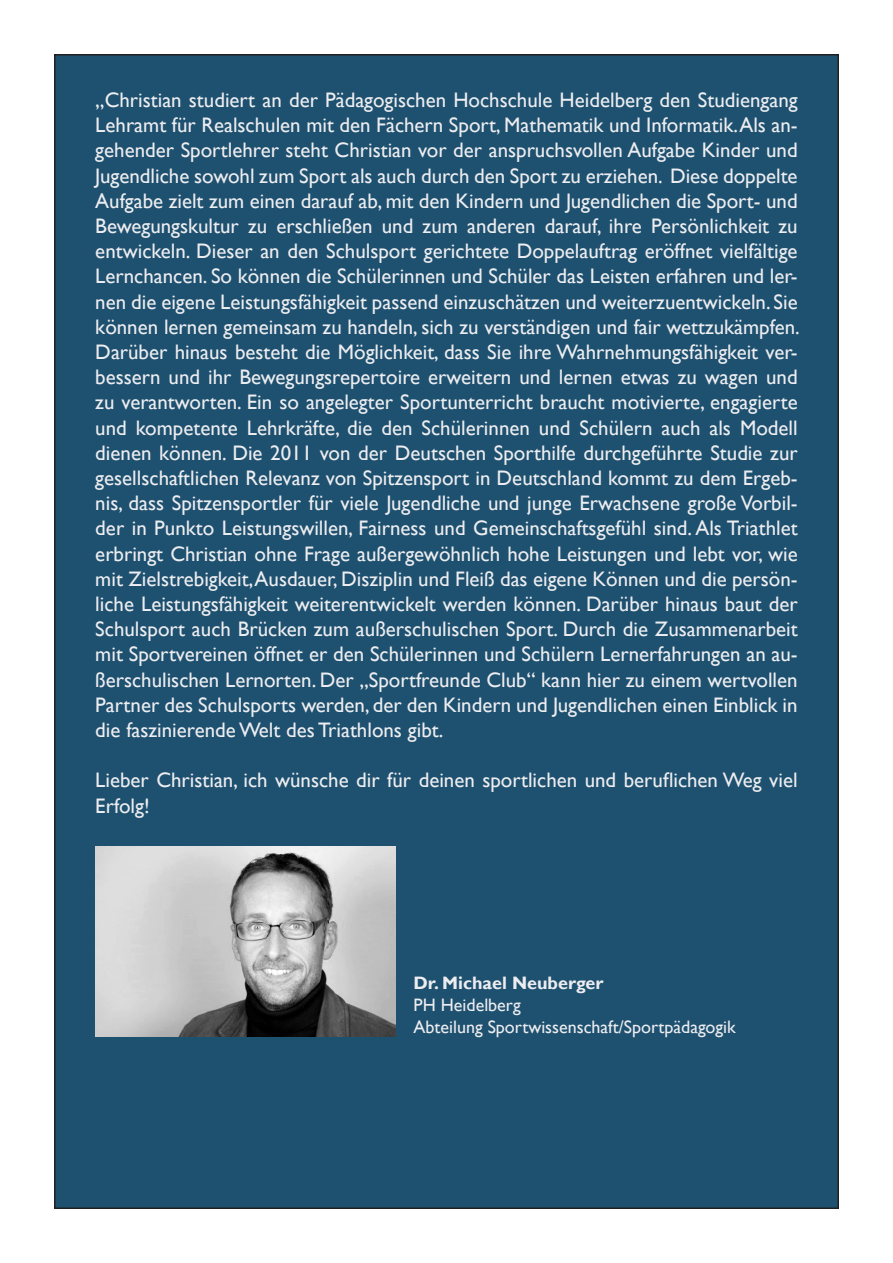
<style>
.page{position:relative;width:893px;height:1263px;background:#fff}
.page>*{position:absolute;margin:0;border:0;box-sizing:border-box;transform-origin:0 0}
.t1{font:21px/25.2px "Gill Sans";color:#ecedf0;text-align:justify}
.t2{font:18px "Gill Sans";color:#ecedf0}
.t3{font:700 18px "Gill Sans";color:#ecedf0}
</style>
<div class="page">
<div style="left:55px;top:55px;width:783px;height:1153px;background:#1e506f"></div>
<img style="left:95px;top:846px;width:301px;height:191px">
<p class="t1" style="left:95px;top:88px;width:706px">„Christian studiert an der Pädagogischen Hochschule Heidelberg den Studiengang Lehramt für Realschulen mit den Fächern Sport, Mathematik und Informatik. Als an&shy;gehender Sportlehrer steht Christian vor der anspruchsvollen Aufgabe Kinder und Jugendliche sowohl zum Sport als auch durch den Sport zu erziehen. Diese doppelte Aufgabe zielt zum einen darauf ab, mit den Kindern und Jugendlichen die Sport- und Bewegungskultur zu erschließen und zum anderen darauf, ihre Persönlichkeit zu entwickeln. Dieser an den Schulsport gerichtete Doppelauftrag eröffnet vielfältige Lernchancen. So können die Schülerinnen und Schüler das Leisten erfahren und ler&shy;nen die eigene Leistungsfähigkeit passend einzuschätzen und weiterzuentwickeln. Sie können lernen gemeinsam zu handeln, sich zu verständigen und fair wettzukämpfen.<br>Darüber hinaus besteht die Möglichkeit, dass Sie ihre Wahrnehmungsfähigkeit ver&shy;bessern und ihr Bewegungsrepertoire erweitern und lernen etwas zu wagen und zu verantworten. Ein so angelegter Sportunterricht braucht motivierte, engagierte und kompetente Lehrkräfte, die den Schülerinnen und Schülern auch als Modell dienen können. Die 2011 von der Deutschen Sporthilfe durchgeführte Studie zur gesellschaftlichen Relevanz von Spitzensport in Deutschland kommt zu dem Ergeb&shy;nis, dass Spitzensportler für viele Jugendliche und junge Erwachsene große Vorbil&shy;der in Punkto Leistungswillen, Fairness und Gemeinschaftsgefühl sind. Als Triathlet erbringt Christian ohne Frage außergewöhnlich hohe Leistungen und lebt vor, wie mit Zielstrebigkeit,Ausdauer, Disziplin und Fleiß das eigene Können und die persön&shy;liche Leistungsfähigkeit weiterentwickelt werden können. Darüber hinaus baut der Schulsport auch Brücken zum außerschulischen Sport. Durch die Zusammenarbeit mit Sportvereinen öffnet er den Schülerinnen und Schülern Lernerfahrungen an au&shy;ßerschulischen Lernorten. Der „Sportfreunde Club“ kann hier zu einem wertvollen Partner des Schulsports werden, der den Kindern und Jugendlichen einen Einblick in die faszinierende Welt des Triathlons gibt.</p>
<p class="t1" style="left:95px;top:768px;width:704px">Lieber Christian, ich wünsche dir für deinen sportlichen und beruflichen Weg viel<br>Erfolg!</p>
<p class="t3" style="left:414px;top:972px;width:192px">Dr. Michael Neuberger</p>
<p class="t2" style="left:414px;top:994px;width:109px">PH Heidelberg</p>
<p class="t2" style="left:414px;top:1016px;width:324px">Abteilung Sportwissenschaft/Sportpädagogik</p>
</div>
